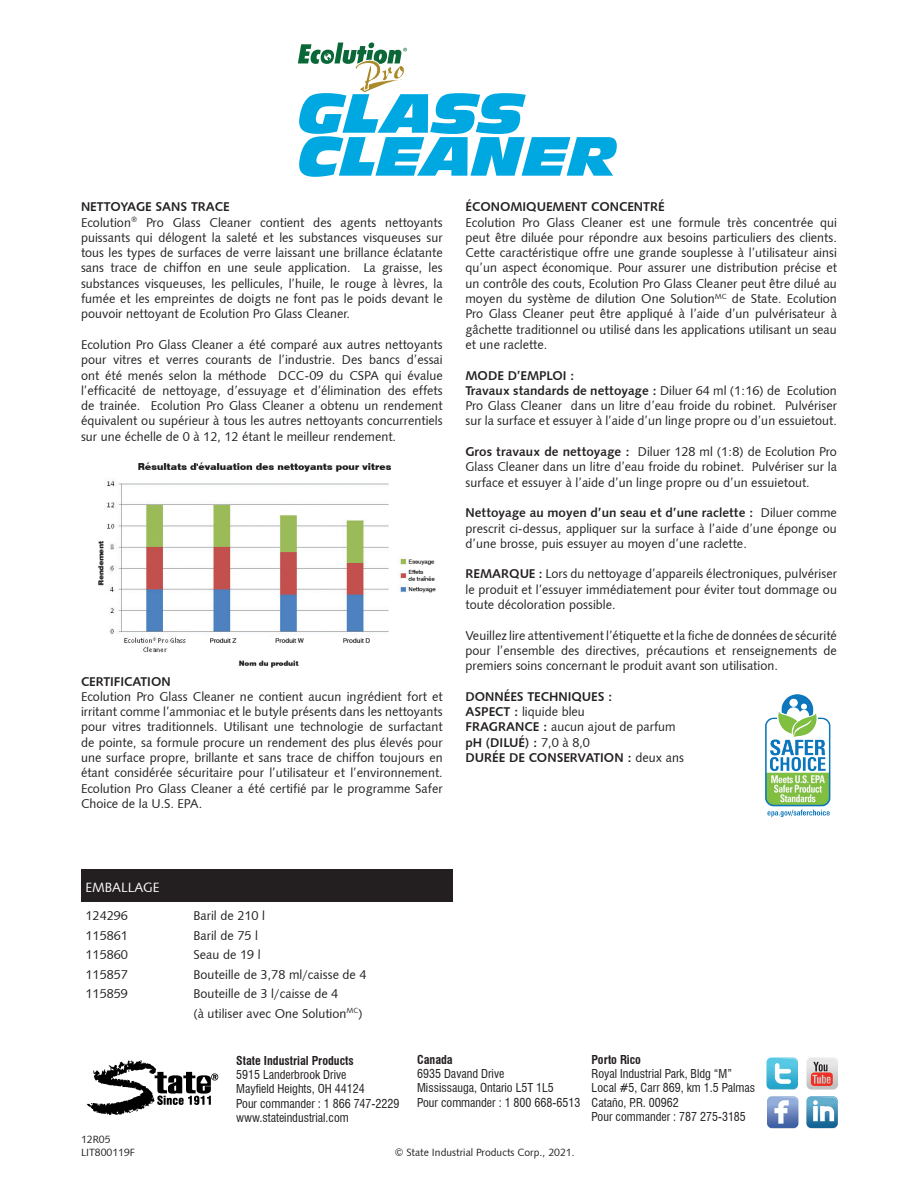
<style>
.page{position:relative;width:918px;height:1188px;background:#fff}
.page>*{position:absolute;margin:0;border:0;box-sizing:border-box;transform-origin:0 0}
.t1{font:13.5px "Humanist 531 BT Roman A";color:#fff}
.t2{font:12.75px/15.3px "Humanist 531 BT Roman A";color:#231f20;text-align:justify}
.t3{font:12.75px "Humanist 531 BT Bold A";color:#231f20}
.t4{font:condensed 12px "Swiss 721 BT";color:#231f20}
.t5{font:700 condensed 12px "Swiss 721 BT";color:#231f20}
.t6{font:10.5px "Humanist 531 BT Roman A";color:#231f20}
.s1{font-family:"Humanist 531 BT Bold A"}
.s2{font-family:"Humanist 531 BT Roman A"}
</style>
<div class="page">
<svg style="left:298px;top:42px;width:319px;height:135px"></svg>
<div style="left:81px;top:870px;width:372px;height:32px;background:#231f20"></div>
<img style="left:765px;top:694px;width:66px;height:124px">
<img style="left:98px;top:462px;width:338px;height:206px">
<img style="left:86px;top:1060px;width:133px;height:55px">
<svg style="left:767px;top:1096px;width:32px;height:33px"></svg>
<svg style="left:806px;top:1096px;width:32px;height:33px"></svg>
<svg style="left:766px;top:1058px;width:32px;height:32px"></svg>
<svg style="left:806px;top:1057px;width:32px;height:33px"></svg>
<p class="t3" style="left:81px;top:199px;width:150px">NETTOYAGE SANS TRACE</p>
<p class="t2" style="left:81px;top:214px;width:363px">Ecolution<sup>®</sup> Pro Glass Cleaner contient des agents nettoyants puissants qui délogent la saleté et les substances visqueuses sur tous les types de surfaces de verre laissant une brillance éclatante sans trace de chiffon en une seule application. La graisse, les substances visqueuses, les pellicules, l’huile, le rouge à lèvres, la fumée et les empreintes de doigts ne font pas le poids devant le pouvoir nettoyant de Ecolution Pro Glass Cleaner.</p>
<p class="t2" style="left:81px;top:337px;width:363px">Ecolution Pro Glass Cleaner a été comparé aux autres nettoyants pour vitres et verres courants de l’industrie. Des bancs d’essai ont été menés selon la méthode DCC-09 du CSPA qui évalue l’efficacité de nettoyage, d’essuyage et d’élimination des effets de trainée. Ecolution Pro Glass Cleaner a obtenu un rendement équivalent ou supérieur à tous les autres nettoyants concurrentiels sur une échelle de 0 à 12, 12 étant le meilleur rendement.</p>
<p class="t3" style="left:81px;top:673px;width:91px">CERTIFICATION</p>
<p class="t2" style="left:81px;top:689px;width:363px">Ecolution Pro Glass Cleaner ne contient aucun ingrédient fort et irritant comme l’ammoniac et le butyle présents dans les nettoyants pour vitres traditionnels. Utilisant une technologie de surfactant de pointe, sa formule procure un rendement des plus élevés pour une surface propre, brillante et sans trace de chiffon toujours en étant considérée sécuritaire pour l’utilisateur et l’environnement.<br>Ecolution Pro Glass Cleaner a été certifié par le programme Safer Choice de la U.S. EPA.</p>
<p class="t3" style="left:465px;top:199px;width:201px">ÉCONOMIQUEMENT CONCENTRÉ</p>
<p class="t2" style="left:465px;top:214px;width:373px">Ecolution Pro Glass Cleaner est une formule très concentrée qui peut être diluée pour répondre aux besoins particuliers des clients.<br>Cette caractéristique offre une grande souplesse à l’utilisateur ainsi qu’un aspect économique. Pour assurer une distribution précise et un contrôle des couts, Ecolution Pro Glass Cleaner peut être dilué au moyen du système de dilution One Solution<sup>MC</sup> de State. Ecolution Pro Glass Cleaner peut être appliqué à l’aide d’un pulvérisateur à gâchette traditionnel ou utilisé dans les applications utilisant un seau et une raclette.</p>
<p class="t3" style="left:465px;top:367px;width:111px">MODE D’EMPLOI :</p>
<p class="t2" style="left:465px;top:383px;width:373px"><span class="s1">Travaux standards de nettoyage :</span> Diluer 64 ml (1:16) de Ecolution Pro Glass Cleaner dans un litre d’eau froide du robinet. Pulvériser sur la surface et essuyer à l’aide d’un linge propre ou d’un essuietout.</p>
<p class="t2" style="left:465px;top:444px;width:373px"><span class="s1">Gros travaux de nettoyage :</span> Diluer 128 ml (1:8) de Ecolution Pro Glass Cleaner dans un litre d’eau froide du robinet. Pulvériser sur la surface et essuyer à l’aide d’un linge propre ou d’un essuietout.</p>
<p class="t2" style="left:465px;top:505px;width:373px"><span class="s1">Nettoyage au moyen d’un seau et d’une raclette :</span> Diluer comme prescrit ci-dessus, appliquer sur la surface à l’aide d’une éponge ou d’une brosse, puis essuyer au moyen d’une raclette.</p>
<p class="t2" style="left:465px;top:566px;width:373px"><span class="s1">REMARQUE :</span> Lors du nettoyage d’appareils électroniques, pulvériser le produit et l’essuyer immédiatement pour éviter tout dommage ou toute décoloration possible.</p>
<p class="t2" style="left:465px;top:627px;width:373px">Veuillez lire attentivement l’étiquette et la fiche de données de sécurité pour l’ensemble des directives, précautions et renseignements de premiers soins concernant le produit avant son utilisation.</p>
<p class="t3" style="left:465px;top:689px;width:149px">DONNÉES TECHNIQUES :</p>
<p class="t2" style="left:465px;top:704px;width:121px"><span class="s1">ASPECT :</span> liquide bleu</p>
<p class="t2" style="left:465px;top:719px;width:212px"><span class="s1">FRAGRANCE :</span> aucun ajout de parfum</p>
<p class="t3" style="left:465px;top:735px;width:126px">pH (DILUÉ) : <span class="s2">7,0 à 8,0</span></p>
<p class="t3" style="left:465px;top:750px;width:220px">DURÉE DE CONSERVATION : <span class="s2">deux ans</span></p>
<p class="t1" style="left:86px;top:878px;width:76px">EMBALLAGE</p>
<p class="t2" style="left:86px;top:908px;width:44px">124296</p>
<p class="t2" style="left:194px;top:908px;width:73px">Baril de 210 l</p>
<p class="t2" style="left:86px;top:927px;width:44px">115861</p>
<p class="t2" style="left:194px;top:927px;width:66px">Baril de 75 l</p>
<p class="t2" style="left:86px;top:947px;width:44px">115860</p>
<p class="t2" style="left:194px;top:947px;width:69px">Seau de 19 l</p>
<p class="t2" style="left:86px;top:966px;width:44px">115857</p>
<p class="t2" style="left:194px;top:966px;width:175px">Bouteille de 3,78 ml/caisse de 4</p>
<p class="t2" style="left:86px;top:986px;width:44px">115859</p>
<p class="t2" style="left:194px;top:986px;width:146px">Bouteille de 3 l/caisse de 4</p>
<p class="t2" style="left:194px;top:1005px;width:171px">(à utiliser avec One Solution<sup>MC</sup>)</p>
<p class="t5" style="left:236px;top:1053px;width:119px">State Industrial Products</p>
<p class="t4" style="left:236px;top:1067px;width:112px">5915 Landerbrook Drive</p>
<p class="t4" style="left:236px;top:1082px;width:130px">Mayfield Heights, OH 44124</p>
<p class="t4" style="left:236px;top:1096px;width:165px">Pour commander : 1 866 747-2229</p>
<p class="t4" style="left:236px;top:1111px;width:114px">www.stateindustrial.com</p>
<p class="t5" style="left:417px;top:1052px;width:37px">Canada</p>
<p class="t4" style="left:417px;top:1066px;width:89px">6935 Davand Drive</p>
<p class="t4" style="left:417px;top:1081px;width:138px">Mississauga, Ontario L5T 1L5</p>
<p class="t4" style="left:417px;top:1095px;width:165px">Pour commander : 1 800 668-6513</p>
<p class="t6" style="left:81px;top:1133px;width:31px">12R05</p>
<p class="t6" style="left:81px;top:1145px;width:56px">LIT800119F</p>
<p class="t6" style="left:395px;top:1145px;width:181px">© State Industrial Products Corp., 2021.</p>
<p class="t5" style="left:592px;top:1052px;width:51px">Porto Rico</p>
<p class="t4" style="left:592px;top:1066px;width:142px">Royal Industrial Park, Bldg “M”</p>
<p class="t4" style="left:592px;top:1081px;width:165px">Local #5, Carr 869, km 1.5 Palmas</p>
<p class="t4" style="left:592px;top:1095px;width:89px">Cataño, P.R. 00962</p>
<p class="t4" style="left:592px;top:1110px;width:156px">Pour commander : 787 275-3185</p>
</div>
